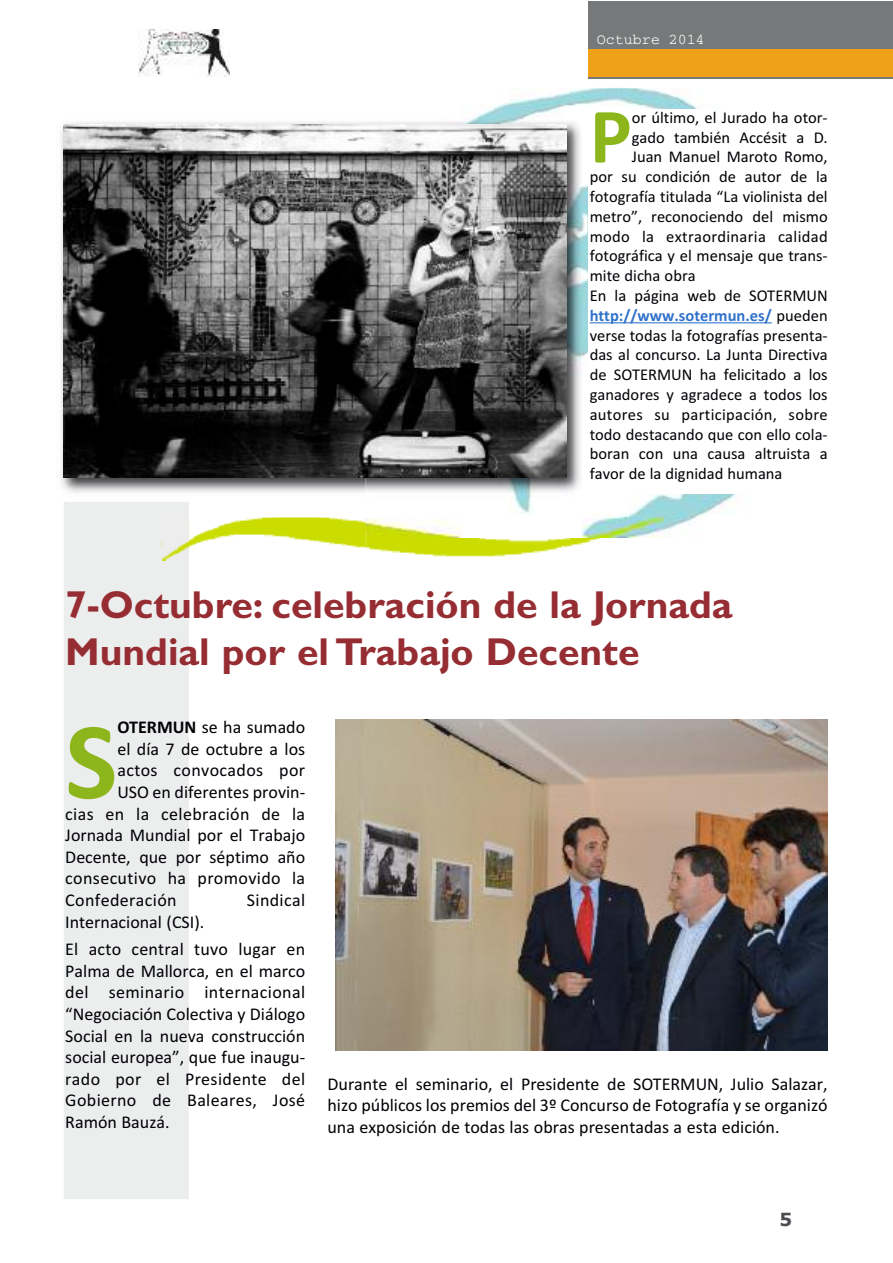
<style>
.page{position:relative;width:893px;height:1263px;background:#fff}
.page>*{position:absolute;margin:0;border:0;box-sizing:border-box;transform-origin:0 0}
.t1{font:700 110.4px "Calibri";color:#8cb61c}
.t2{font:700 79.2px "Calibri";color:#8cb61c}
.t3{font:700 39px/46.8px "Gill Sans";color:#962d32}
.t4{font:18px/21.6px "Calibri";color:#000006;text-align:justify}
.t5{font:18px "Calibri";letter-spacing:.02em;color:#000006}
.t6{font:18px "font 000000001 a 724 cdf";color:#4d4d51}
.t7{font:16.5px "Calibri";color:#000006}
.t8{font:16.5px "Calibri";letter-spacing:.02em;color:#000006}
.t9{font:700 16.5px "Calibri";color:#3072cb}
.t10{font:15px "Courier";color:#fff}
.s1{font-weight:400;color:#000006}
.s2{font-weight:700}
</style>
<div class="page">
<div style="left:64px;top:502px;width:125px;height:697px;background:#eceded"></div>
<img style="left:474px;top:88px;width:263px;height:444px">
<div style="left:588px;top:1px;width:304px;height:78px;background:#777879"></div>
<div style="left:588px;top:49px;width:304px;height:28px;background:#efa118"></div>
<img style="left:139px;top:29px;width:90px;height:47px">
<img style="left:61px;top:118px;width:525px;height:379px">
<img style="left:64px;top:124px;width:503px;height:354px">
<div style="left:588px;top:109px;width:241px;height:384px;background:#fff"></div>
<hr style="left:590px;top:322px;width:182px;height:1px;background:#3072cb">
<img style="left:335px;top:719px;width:493px;height:331px">
<img style="left:161px;top:517px;width:502px;height:43px">
<p class="t10" style="left:597px;top:32px;width:109px">Octubre 2014</p>
<h2 class="t2" style="left:590px;top:85px;width:44px">P</h2>
<p class="t7" style="left:632px;top:107px;width:197px">or último, el Jurado ha otor-</p>
<p class="t7" style="left:632px;top:127px;width:197px">gado también Accésit a D.</p>
<p class="t7" style="left:632px;top:146px;width:197px">Juan Manuel Maroto Romo,</p>
<p class="t7" style="left:590px;top:166px;width:239px">por su condición de autor de la</p>
<p class="t7" style="left:590px;top:186px;width:239px">fotografía titulada “La violinista del</p>
<p class="t7" style="left:590px;top:206px;width:239px">metro”, reconociendo del mismo</p>
<p class="t8" style="left:590px;top:226px;width:239px">modo la extraordinaria calidad</p>
<p class="t7" style="left:590px;top:245px;width:239px">fotográfica y el mensaje que trans-</p>
<p class="t7" style="left:590px;top:265px;width:107px">mite dicha obra</p>
<p class="t7" style="left:590px;top:285px;width:239px">En la página web de SOTERMUN</p>
<p class="t9" style="left:590px;top:305px;width:239px">http://www.sotermun.es/ <span class="s1">pueden</span></p>
<p class="t7" style="left:590px;top:325px;width:239px">verse todas la fotografías presenta-</p>
<p class="t7" style="left:590px;top:344px;width:239px">das al concurso. La Junta Directiva</p>
<p class="t7" style="left:590px;top:364px;width:239px">de SOTERMUN ha felicitado a los</p>
<p class="t7" style="left:590px;top:384px;width:239px">ganadores y agradece a todos los</p>
<p class="t8" style="left:590px;top:404px;width:239px">autores su participación, sobre</p>
<p class="t7" style="left:590px;top:424px;width:239px">todo destacando que con ello cola-</p>
<p class="t7" style="left:590px;top:443px;width:239px">boran con una causa altruista a</p>
<p class="t7" style="left:590px;top:463px;width:194px">favor de la dignidad humana</p>
<h3 class="t3" style="left:65px;top:583px;width:669px">7-Octubre: celebración de la Jornada<br>Mundial por el Trabajo Decente</h3>
<h1 class="t1" style="left:65px;top:691px;width:54px">S</h1>
<p class="t4" style="left:117px;top:716px;width:189px"><span class="s2">OTERMUN</span> se ha sumado</p>
<p class="t4" style="left:117px;top:738px;width:189px">el día 7 de octubre a los</p>
<p class="t5" style="left:117px;top:759px;width:189px">actos convocados por</p>
<p class="t4" style="left:117px;top:781px;width:189px">USO en diferentes provin-</p>
<p class="t5" style="left:65px;top:802px;width:241px">cias en la celebración de la</p>
<p class="t4" style="left:65px;top:824px;width:241px">Jornada Mundial por el Trabajo</p>
<p class="t4" style="left:65px;top:846px;width:241px">Decente, que por séptimo año</p>
<p class="t5" style="left:65px;top:867px;width:241px">consecutivo ha promovido la</p>
<p class="t5" style="left:65px;top:889px;width:113px">Confederación</p>
<p class="t5" style="left:247px;top:889px;width:60px">Sindical</p>
<p class="t4" style="left:65px;top:908px;width:241px;line-height:27.6px">Internacional (CSI).<br>El acto central tuvo lugar en</p>
<p class="t4" style="left:65px;top:960px;width:241px">Palma de Mallorca, en el marco del seminario internacional “Negociación Colectiva y Diálogo Social en la nueva construcción social europea”, que fue inaugu&shy;rado por el Presidente del Gobierno de Baleares, José Ramón Bauzá.</p>
<p class="t4" style="left:327px;top:1073px;width:502px">Durante el seminario, el Presidente de SOTERMUN, Julio Salazar, hizo públicos los premios del 3º Concurso de Fotografía y se organizó una exposición de todas las obras presentadas a esta edición.</p>
<p class="t6" style="left:779px;top:1208px;width:14px">5</p>
</div>
